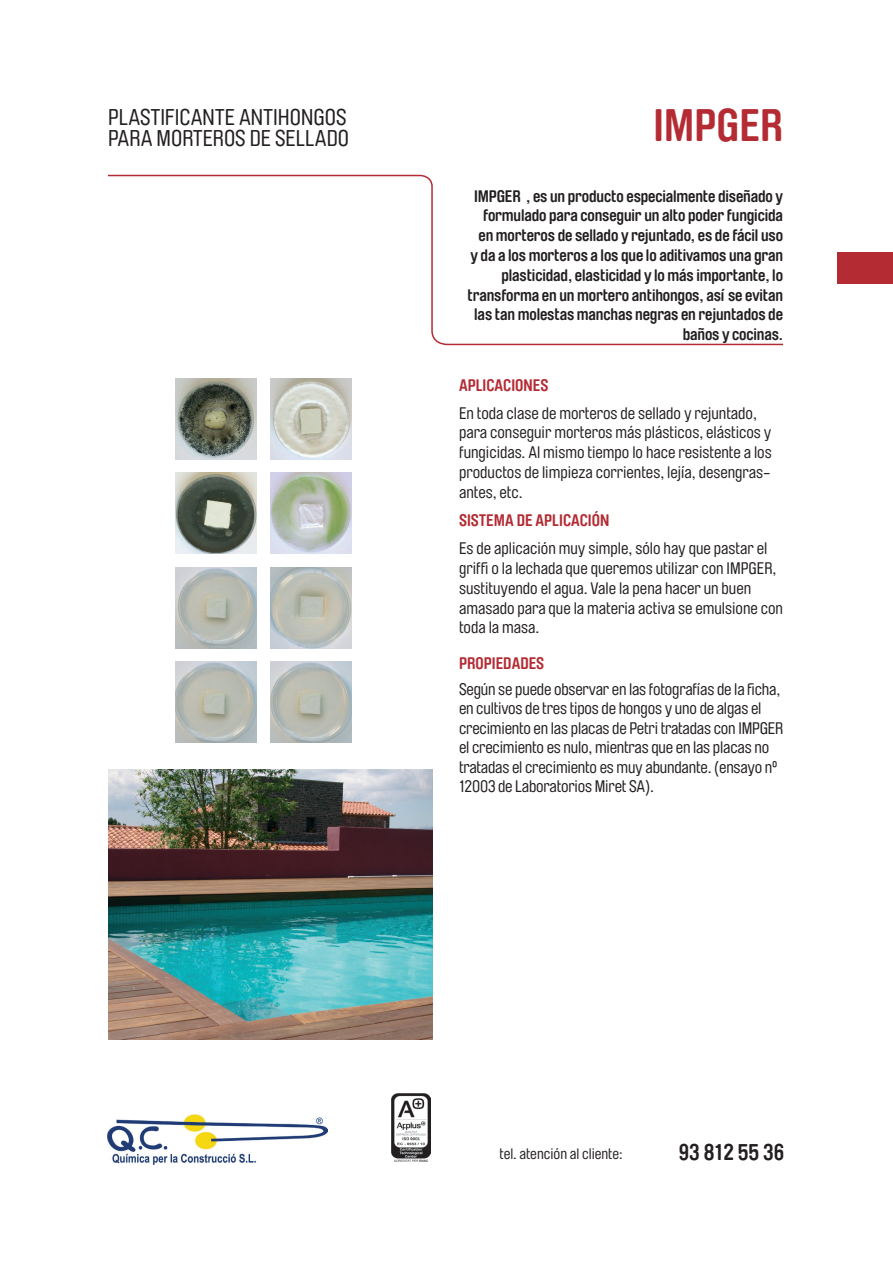
<style>
.page{position:relative;width:893px;height:1263px;background:#fff}
.page>*{position:absolute;margin:0;border:0;box-sizing:border-box;transform-origin:0 0}
.t1{font:700 45px "Brauer Neue";color:#b42b33}
.t2{font:22.5px/21px "Brauer Neue";color:#231f20}
.t3{font:700 22.5px "Brauer Neue";color:#231f20}
.t4{font:16.5px/19.8px "Brauer Neue";color:#231f20}
.t5{font:700 16.5px/19.8px "Brauer Neue";letter-spacing:-.01em;color:#231f20;text-align:right}
.t6{font:700 16.5px "Brauer Neue";color:#b42b33}
.t7{font:15px "Brauer Neue";color:#231f20}
</style>
<div class="page">
<img style="left:392px;top:1094px;width:39px;height:67px">
<svg style="left:108px;top:174px;width:676px;height:172px"></svg>
<img style="left:107px;top:1114px;width:220px;height:50px">
<img style="left:108px;top:770px;width:324px;height:270px">
<div style="left:837px;top:252px;width:56px;height:32px;background:#b42b33"></div>
<img style="left:176px;top:378px;width:80px;height:81px">
<img style="left:176px;top:472px;width:80px;height:82px">
<img style="left:176px;top:567px;width:80px;height:81px">
<img style="left:176px;top:662px;width:80px;height:80px">
<img style="left:270px;top:378px;width:81px;height:81px">
<img style="left:270px;top:472px;width:81px;height:82px">
<img style="left:270px;top:567px;width:81px;height:81px">
<img style="left:270px;top:662px;width:81px;height:80px">
<h2 class="t2" style="left:108px;top:107px;width:243px">PLASTIFICANTE ANTIHONGOS<br>PARA MORTEROS DE SELLADO</h2>
<h1 class="t1" style="left:653px;top:100px;width:131px">IMPGER</h1>
<p class="t5" style="left:468px;top:186px;width:317px">IMPGER , es un producto especialmente diseñado y formulado para conseguir un alto poder fungicida en morteros de sellado y rejuntado, es de fácil uso y da a los morteros a los que lo aditivamos una gran plasticidad, elasticidad y lo más importante, lo transforma en un mortero antihongos, así se evitan las tan molestas manchas negras en rejuntados de baños y cocinas.</p>
<p class="t6" style="left:459px;top:375px;width:91px">APLICACIONES</p>
<p class="t4" style="left:459px;top:403px;width:314px">En toda clase de morteros de sellado y rejuntado, para conseguir morteros más plásticos, elásticos y fungicidas. Al mismo tiempo lo hace resistente a los productos de limpieza corrientes, lejía, desengras&shy;antes, etc.</p>
<p class="t6" style="left:459px;top:511px;width:152px">SISTEMA DE APLICACIÓN</p>
<p class="t4" style="left:459px;top:539px;width:325px">Es de aplicación muy simple, sólo hay que pastar el griffi o la lechada que queremos utilizar con IMPGER, sustituyendo el agua. Vale la pena hacer un buen amasado para que la materia activa se emulsione con toda la masa.</p>
<p class="t6" style="left:459px;top:654px;width:87px">PROPIEDADES</p>
<p class="t4" style="left:459px;top:679px;width:326px">Según se puede observar en las fotografías de la ficha, en cultivos de tres tipos de hongos y uno de algas el crecimiento en las placas de Petri tratadas con IMPGER el crecimiento es nulo, mientras que en las placas no tratadas el crecimiento es muy abundante. (ensayo nº 12003 de Laboratorios Miret SA).</p>
<p class="t7" style="left:500px;top:1145px;width:125px">tel. atención al cliente:</p>
<h2 class="t3" style="left:679px;top:1140px;width:107px">93 812 55 36</h2>
</div>
